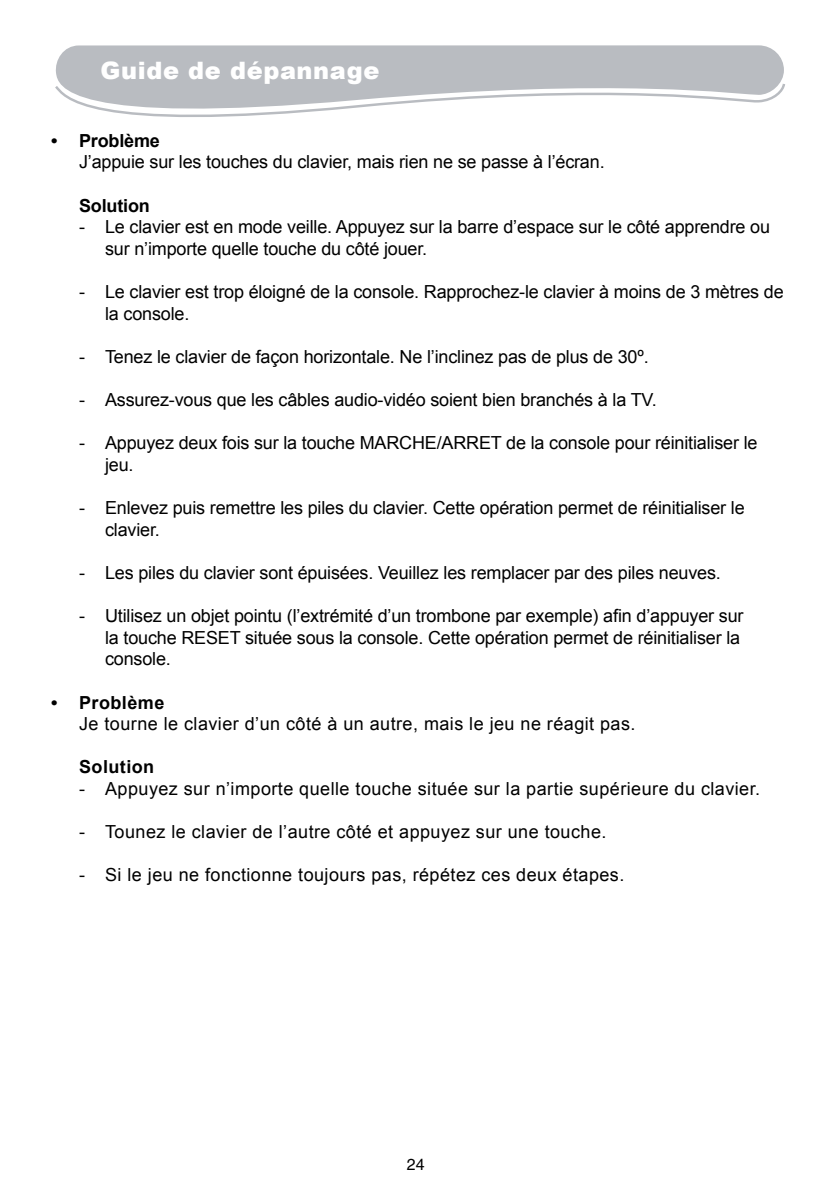
<style>
.page{position:relative;width:840px;height:1191px;background:#fff}
.page>*{position:absolute;margin:0;border:0;box-sizing:border-box;transform-origin:0 0}
.t1{font:900 24px "Arial";letter-spacing:.025em;color:#fff}
.t2{font:18px/21.6px "Arial";letter-spacing:-.01em;color:#000}
.t3{font:18px "Arial";letter-spacing:.025em;color:#000}
.t4{font:700 18px "Arial";letter-spacing:-.01em;color:#000}
.t5{font:700 18px "Arial";letter-spacing:.01em;color:#000}
.t6{font:16px "Helvetica";color:#000}
</style>
<div class="page">
<div style="left:55px;top:45px;width:728px;height:36px;background:#b9bcc1"></div>
<svg style="left:55px;top:81px;width:730px;height:36px"></svg>
<h1 class="t1" style="left:100px;top:58px;width:280px">Guide de dépannage</h1>
<p class="t4" style="left:51px;top:130px;width:110px">• Problème</p>
<p class="t2" style="left:79px;top:151px;width:526px">J’appuie sur les touches du clavier, mais rien ne se passe à l’écran.</p>
<p class="t4" style="left:79px;top:195px;width:72px">Solution</p>
<p class="t2" style="left:105px;top:216px;width:666px;text-indent:-26px">- Le clavier est en mode veille. Appuyez sur la barre d’espace sur le côté apprendre ou sur n’importe quelle touche du côté jouer.</p>
<p class="t2" style="left:105px;top:281px;width:679px;text-indent:-26px">- Le clavier est trop éloigné de la console. Rapprochez-le clavier à moins de 3 mètres de la console.</p>
<p class="t2" style="left:79px;top:346px;width:571px">- Tenez le clavier de façon horizontale. Ne l’inclinez pas de plus de 30º.</p>
<p class="t2" style="left:79px;top:389px;width:579px">- Assurez-vous que les câbles audio-vidéo soient bien branchés à la TV.</p>
<p class="t2" style="left:105px;top:432px;width:653px;text-indent:-26px">- Appuyez deux fois sur la touche MARCHE/ARRET de la console pour réinitialiser le jeu.</p>
<p class="t2" style="left:105px;top:497px;width:640px;text-indent:-26px">- Enlevez puis remettre les piles du clavier. Cette opération permet de réinitialiser le clavier.</p>
<p class="t2" style="left:79px;top:562px;width:643px">- Les piles du clavier sont épuisées. Veuillez les remplacer par des piles neuves.</p>
<p class="t2" style="left:105px;top:605px;width:639px;text-indent:-26px">- Utilisez un objet pointu (l’extrémité d’un trombone par exemple) afin d’appuyer sur la touche RESET située sous la console. Cette opération permet de réinitialiser la console.</p>
<p class="t5" style="left:51px;top:692px;width:115px">• Problème</p>
<p class="t3" style="left:79px;top:714px;width:557px">Je tourne le clavier d’un côté à un autre, mais le jeu ne réagit pas.</p>
<p class="t5" style="left:79px;top:757px;width:77px">Solution</p>
<p class="t3" style="left:79px;top:778px;width:682px">- Appuyez sur n’importe quelle touche située sur la partie supérieure du clavier.</p>
<p class="t3" style="left:79px;top:822px;width:528px">- Tounez le clavier de l’autre côté et appuyez sur une touche.</p>
<p class="t3" style="left:79px;top:865px;width:546px">- Si le jeu ne fonctionne toujours pas, répétez ces deux étapes.</p>
<p class="t6" style="left:406px;top:1155px;width:10px">24</p>
</div>
